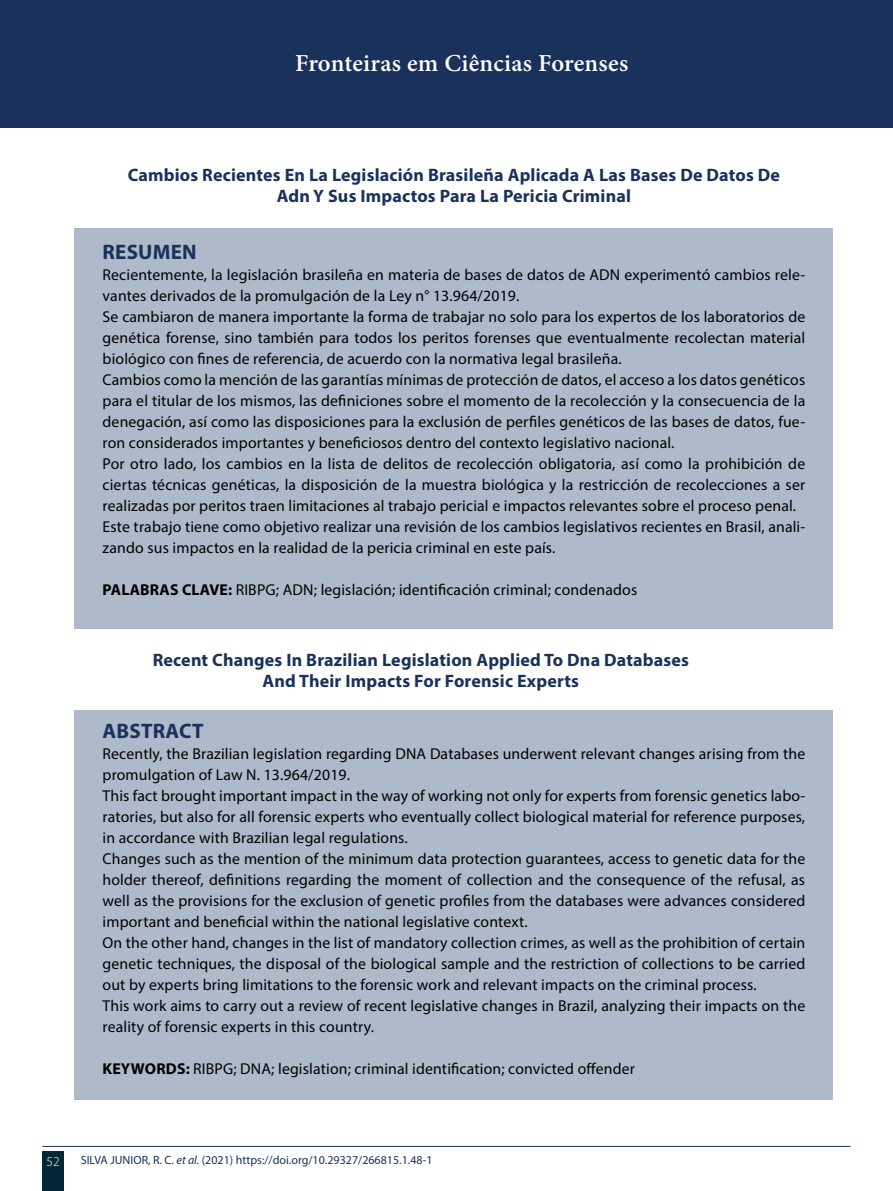
<style>
.page{position:relative;width:893px;height:1191px;background:#fff}
.page>*{position:absolute;margin:0;border:0;box-sizing:border-box;transform-origin:0 0}
.t1{font:700 24px "Adobe Hebrew";letter-spacing:.005em;color:#fff}
.t2{font:700 21px "Myriad Pro";letter-spacing:.01em;color:#1a325b}
.t3{font:700 18px/21px "Myriad Pro";letter-spacing:.01em;color:#1a325b;text-align:center}
.t4{font:15.75px/21px "Myriad Pro";letter-spacing:.01em;color:#000}
.t5{font:300 13.5px "Myriad Pro";color:#fff}
.t6{font:12px "Myriad Pro";color:#1d305d}
.t7{font:italic 12px "Myriad Pro";color:#1c2f5c}
.s1{font-weight:700}
.s2{font-style:italic}
</style>
<div class="page">
<div style="left:0;top:0;width:880px;height:128px;background:#1a325b"></div>
<div style="left:43px;top:1151px;width:21px;height:40px;background:#062636"></div>
<hr style="left:43px;top:1146px;width:807px;height:1px;background:#1c2f5c">
<div style="left:75px;top:228px;width:758px;height:401px;background:#aebaca"></div>
<div style="left:75px;top:710px;width:758px;height:389px;background:#aebaca"></div>
<div style="left:880px;top:0;width:13px;height:128px;background:#1a325b"></div>
<h1 class="t1" style="left:295px;top:48px;width:335px">Fronteiras em Ciências Forenses</h1>
<p class="t3" style="left:128px;top:164px;width:654px">Cambios Recientes En La Legislación Brasileña Aplicada A Las Bases De Datos De<br>Adn Y Sus Impactos Para La Pericia Criminal</p>
<h2 class="t2" style="left:103px;top:238px;width:96px">RESUMEN</h2>
<p class="t4" style="left:103px;top:263px;width:704px">Recientemente, la legislación brasileña en materia de bases de datos de ADN experimentó cambios rele&shy;vantes derivados de la promulgación de la Ley n° 13.964/2019.<br>Se cambiaron de manera importante la forma de trabajar no solo para los expertos de los laboratorios de genética forense, sino también para todos los peritos forenses que eventualmente recolectan material biológico con fines de referencia, de acuerdo con la normativa legal brasileña.<br>Cambios como la mención de las garantías mínimas de protección de datos, el acceso a los datos genéticos para el titular de los mismos, las definiciones sobre el momento de la recolección y la consecuencia de la denegación, así como las disposiciones para la exclusión de perfiles genéticos de las bases de datos, fue&shy;ron considerados importantes y beneficiosos dentro del contexto legislativo nacional.<br>Por otro lado, los cambios en la lista de delitos de recolección obligatoria, así como la prohibición de ciertas técnicas genéticas, la disposición de la muestra biológica y la restricción de recolecciones a ser realizadas por peritos traen limitaciones al trabajo pericial e impactos relevantes sobre el proceso penal.<br>Este trabajo tiene como objetivo realizar una revisión de los cambios legislativos recientes en Brasil, anali&shy;zando sus impactos en la realidad de la pericia criminal en este país.</p>
<p class="t4" style="left:103px;top:578px;width:536px"><span class="s1">PALABRAS CLAVE:</span> RIBPG; ADN; legislación; identificación criminal; condenados</p>
<p class="t3" style="left:153px;top:648px;width:538px">Recent Changes In Brazilian Legislation Applied To Dna Databases<br>And Their Impacts For Forensic Experts</p>
<h2 class="t2" style="left:103px;top:717px;width:102px">ABSTRACT</h2>
<p class="t4" style="left:103px;top:743px;width:704px">Recently, the Brazilian legislation regarding DNA Databases underwent relevant changes arising from the promulgation of Law N. 13.964/2019.<br>This fact brought important impact in the way of working not only for experts from forensic genetics labo&shy;ratories, but also for all forensic experts who eventually collect biological material for reference purposes, in accordance with Brazilian legal regulations.<br>Changes such as the mention of the minimum data protection guarantees, access to genetic data for the holder thereof, definitions regarding the moment of collection and the consequence of the refusal, as well as the provisions for the exclusion of genetic profiles from the databases were advances considered important and beneficial within the national legislative context.<br>On the other hand, changes in the list of mandatory collection crimes, as well as the prohibition of certain genetic techniques, the disposal of the biological sample and the restriction of collections to be carried out by experts bring limitations to the forensic work and relevant impacts on the criminal process.<br>This work aims to carry out a review of recent legislative changes in Brazil, analyzing their impacts on the reality of forensic experts in this country.</p>
<p class="t4" style="left:103px;top:1057px;width:534px"><span class="s1">KEYWORDS:</span> RIBPG; DNA; legislation; criminal identification; convicted offender</p>
<p class="t6" style="left:81px;top:1152px;width:353px">SILVA JUNIOR, R. C. <span class="s2">et al.</span> (2021) https://doi.org/10.29327/266815.1.48-1</p>
<p class="t5" style="left:47px;top:1153px;width:15px">52</p>
<p class="t7" style="left:77px;top:1153px;width:77px">Silva et al., 2021</p>
</div>
